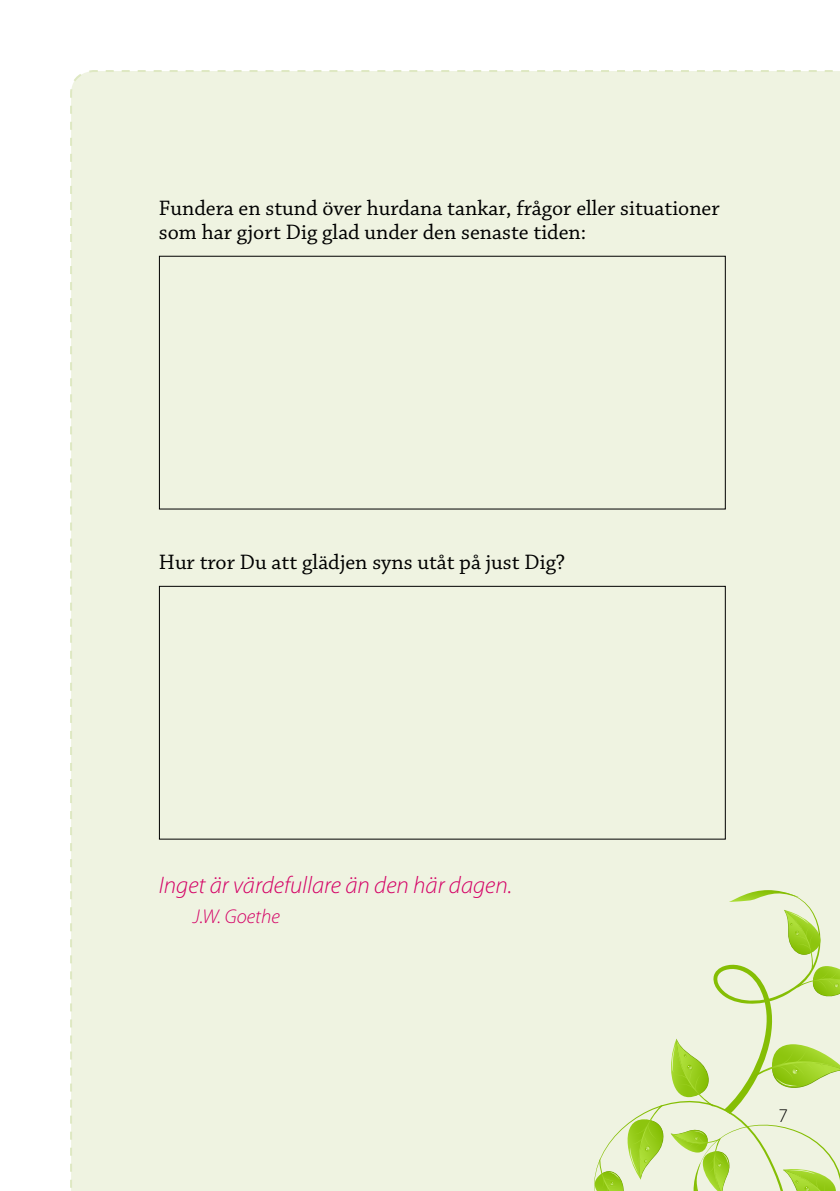
<style>
.page{position:relative;width:840px;height:1191px;background:#fff}
.page>*{position:absolute;margin:0;border:0;box-sizing:border-box;transform-origin:0 0}
.t1{font:italic 300 24px "Myriad Pro";color:#d40065}
.t2{font:22px/24px "Chaparral Pro";color:#000}
.t3{font:italic 300 20px "Myriad Pro";color:#d40065}
.t4{font:300 19.4px "Myriad Pro";color:#000}
</style>
<div class="page">
<div style="left:70px;top:70px;width:769px;height:1121px;background:#eff3e1"></div>
<svg style="left:587px;top:889px;width:253px;height:302px;background:#e1ecc3"></svg>
<div style="left:159px;top:586px;width:566px;height:253px;border:1px solid #000"></div>
<p class="t2" style="left:159px;top:197px;width:562px">Fundera en stund över hurdana tankar, frågor eller situationer som har gjort Dig glad under den senaste tiden:</p>
<p class="t2" style="left:159px;top:551px;width:407px">Hur tror Du att glädjen syns utåt på just Dig?</p>
<p class="t1" style="left:159px;top:872px;width:354px">Inget är värdefullare än den här dagen.</p>
<p class="t3" style="left:193px;top:906px;width:88px">J.W. Goethe</p>
<p class="t4" style="left:778px;top:1104px;width:11px">7</p>
</div>
